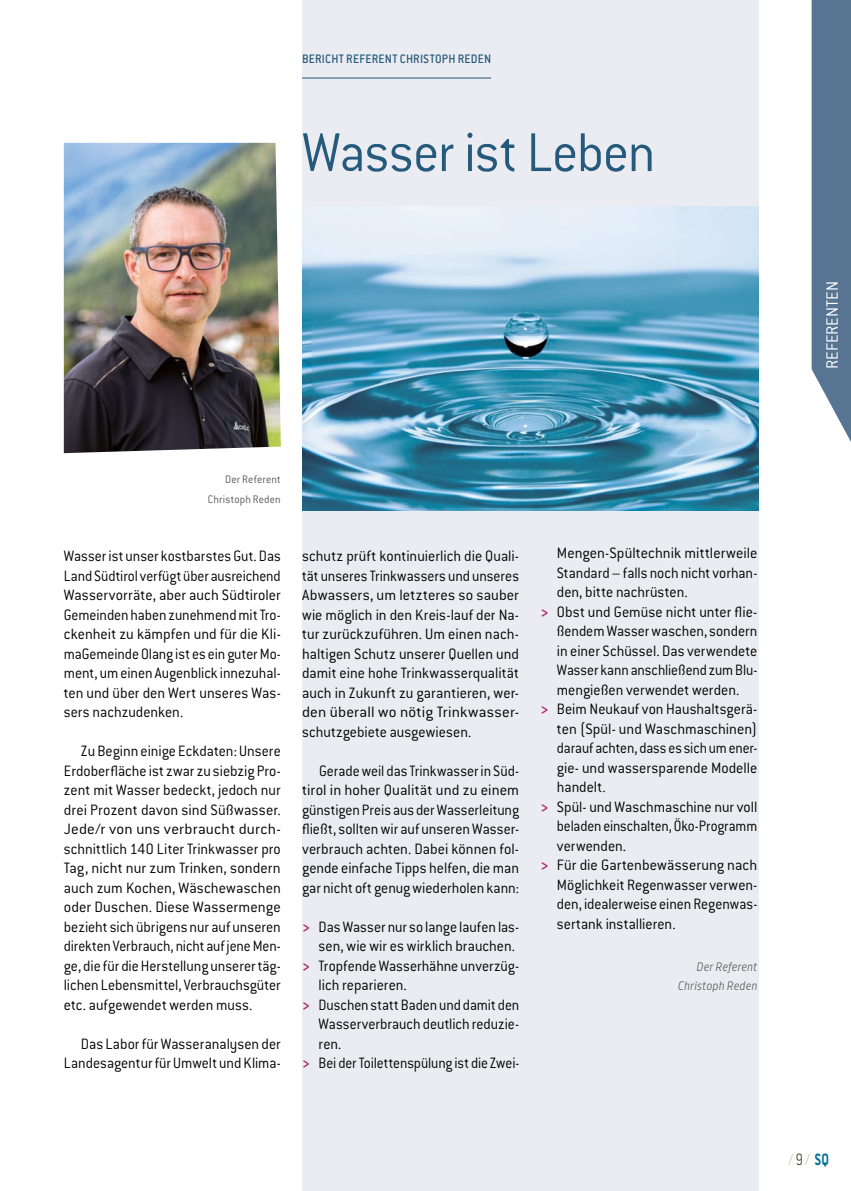
<style>
.page{position:relative;width:851px;height:1191px;background:#fff}
.page>*{position:absolute;margin:0;border:0;box-sizing:border-box;transform-origin:0 0}
.Überschrift_blau{font:300 60px "Conduit ITC Pro";letter-spacing:-.02em;color:#265a7c;scale:.95 1}
.Rubrik_vertikal{font:300 18px "Conduit ITC Pro";color:#fff}
.t1{font:300 18px "Conduit ITC Pro";color:#c6c1b2;scale:.8 1}
.Fliesstext_2019_mit{font:300 16.5px/19.5px "Conduit ITC Pro";color:#000;text-align:justify;scale:.95 1}
.Fliesstext_2019_mit-2{font:300 16.5px/19.5px "Conduit ITC Pro";color:#000;text-align:justify;scale:.96 1}
.Fliesstext_2019_ohne{font:300 16.5px/19.5px "Conduit ITC Pro";color:#000;text-align:justify;scale:.93 1}
.Fliesstext_2019_mit-3{font:300 16.5px/19.5px "Conduit ITC Pro";color:#000;text-align:justify;scale:.93 1}
.Aufzählung_mit_Einzu{font:300 16.5px/19.5px "Conduit ITC Pro";letter-spacing:-.005em;color:#000;text-align:justify;scale:.95 1}
.Aufzählung_mit_Einzu-2{font:300 16.5px/19.5px "Conduit ITC Pro";letter-spacing:-.005em;color:#000;text-align:justify}
.Aufzählung_mit_Einzu-3{font:300 16.5px/19.5px "Conduit ITC Pro";letter-spacing:-.005em;color:#000;text-align:justify;scale:.96 1}
.Aufzählung_mit_Einzu-4{font:300 16.5px/19.5px "Conduit ITC Pro";letter-spacing:-.005em;color:#000;text-align:right;scale:.94 1}
.Aufzählung_mit_Einzu-5{font:300 16.5px/19.5px "Conduit ITC Pro";letter-spacing:-.005em;color:#000;text-align:justify;scale:.92 1}
.Rubrik_ganz_oben{font:500 13.5px "Conduit ITC Pro";letter-spacing:.015em;color:#265a7c;scale:.95 1}
.Didaskalie_2019{font:300 12px "Conduit ITC Pro";letter-spacing:.015em;color:#575756;scale:.95 1}
.Autor{font:italic 300 11.7px "Puffin Display Soft";letter-spacing:.02em;color:#575756;scale:.95 1}
.s1{font-weight:700;color:#ab3676}
.s2{color:#445231}
.s3{font-weight:700;color:#006f93}
</style>
<div class="page">
<div style="left:302px;top:0;width:456px;height:1191px;background:#ebecf1"></div>
<svg style="left:811px;top:0;width:39px;height:440px;background:#66819c"></svg>
<hr style="left:302px;top:78px;width:189px;height:1px;background:#265a7c">
<img style="left:64px;top:143px;width:217px;height:310px">
<img style="left:302px;top:206px;width:456px;height:305px">
<p class="Rubrik_ganz_oben" style="left:302px;top:51px;width:200px">BERICHT REFERENT CHRISTOPH REDEN</p>
<p class="Überschrift_blau" style="left:302px;top:120px;width:373px">Wasser ist Leben</p>
<p class="Rubrik_vertikal" style="left:822px;top:369px;width:89px;rotate:-90deg">REFERENTEN</p>
<p class="Didaskalie_2019" style="left:225px;top:473px;width:60px">Der Referent</p>
<p class="Didaskalie_2019" style="left:208px;top:492px;width:78px">Christoph Reden</p>
<p class="Fliesstext_2019_ohne" style="left:64px;top:546px;width:235px">Wasser ist unser kostbarstes Gut. Das Land Südtirol verfügt über ausreichend Wasservorräte, aber auch Südtiroler Gemeinden haben zunehmend mit Tro&shy;ckenheit zu kämpfen und für die Kli&shy;maGemeinde Olang ist es ein guter Mo&shy;ment, um einen Augenblick innezuhal&shy;ten und über den Wert unseres Was&shy;sers nachzudenken.</p>
<p class="Fliesstext_2019_mit" style="left:64px;top:741px;width:230px;text-indent:17px">Zu Beginn einige Eckdaten: Unsere Erdoberfläche ist zwar zu siebzig Pro&shy;zent mit Wasser bedeckt, jedoch nur drei Prozent davon sind Süßwasser.<br>Jede/r von uns verbraucht durch&shy;schnittlich 140 Liter Trinkwasser pro Tag, nicht nur zum Trinken, sondern auch zum Kochen, Wäschewaschen oder Duschen. Diese Wassermenge bezieht sich übrigens nur auf unseren direkten Verbrauch, nicht auf jene Men&shy;ge, die für die Herstellung unserer täg&shy;lichen Lebensmittel, Verbrauchsgüter etc. aufgewendet werden muss.</p>
<p class="Fliesstext_2019_mit" style="left:64px;top:1034px;width:230px;text-align:right">Das Labor für Wasseranalysen der<br>Landesagentur für Umwelt und Klima-</p>
<p class="Fliesstext_2019_mit-2" style="left:302px;top:546px;width:227px">schutz prüft kontinuierlich die Quali&shy;tät unseres Trinkwassers und unseres Abwassers, um letzteres so sauber wie möglich in den Kreis-lauf der Na&shy;tur zurückzuführen. Um einen nach&shy;haltigen Schutz unserer Quellen und damit eine hohe Trinkwasserqualität auch in Zukunft zu garantieren, wer&shy;den überall wo nötig Trinkwasser&shy;schutzgebiete ausgewiesen.</p>
<p class="Fliesstext_2019_mit-3" style="left:302px;top:761px;width:235px;text-indent:17px">Gerade weil das Trinkwasser in Süd&shy;tirol in hoher Qualität und zu einem günstigen Preis aus der Wasserleitung fließt, sollten wir auf unseren Wasser&shy;verbrauch achten. Dabei können fol&shy;gende einfache Tipps helfen, die man gar nicht oft genug wiederholen kann:</p>
<p class="Aufzählung_mit_Einzu-4" style="left:302px;top:917px;width:232px"><span class="s1">&gt;</span> Das Wasser nur so lange laufen las&shy;sen, wie wir es wirklich brauchen.</p>
<p class="Aufzählung_mit_Einzu-4" style="left:318px;top:956px;width:215px;text-align:left;text-indent:-16px"><span class="s1">&gt;</span> Tropfende Wasserhähne unverzüg&shy;lich reparieren.</p>
<p class="Aufzählung_mit_Einzu-5" style="left:318px;top:995px;width:220px;text-indent:-16px"><span class="s1">&gt;</span> Duschen statt Baden und damit den Wasserverbrauch deutlich reduzie&shy;ren.</p>
<p class="Aufzählung_mit_Einzu-5" style="left:302px;top:1053px;width:238px"><span class="s1">&gt;</span> Bei der Toilettenspülung ist die Zwei-</p>
<p class="Aufzählung_mit_Einzu-2" style="left:556px;top:543px;width:202px">Mengen-Spültechnik mittlerweile Standard – falls noch nicht vorhan&shy;den, bitte nachrüsten.</p>
<p class="Aufzählung_mit_Einzu-3" style="left:556px;top:602px;width:210px;text-indent:-16px"><span class="s1">&gt;</span> Obst und Gemüse nicht unter flie&shy;ßendem Wasser waschen, sondern in einer Schüssel. Das verwendete Wasser kann anschließend zum Blu&shy;mengießen verwendet werden.</p>
<p class="Aufzählung_mit_Einzu" style="left:556px;top:699px;width:212px;text-indent:-16px"><span class="s1">&gt;</span> Beim Neukauf von Haushaltsgerä&shy;ten (Spül- und Waschmaschinen) darauf achten, dass es sich um ener&shy;gie- und wassersparende Modelle handelt.</p>
<p class="Aufzählung_mit_Einzu" style="left:556px;top:797px;width:212px;text-indent:-16px"><span class="s1">&gt;</span> Spül- und Waschmaschine nur voll beladen einschalten, Öko-Programm verwenden.</p>
<p class="Aufzählung_mit_Einzu-2" style="left:556px;top:855px;width:202px;text-indent:-16px"><span class="s1">&gt;</span> Für die Gartenbewässerung nach Möglichkeit Regenwasser verwen&shy;den, idealerweise einen Regenwas&shy;sertank installieren.</p>
<p class="Autor" style="left:696px;top:960px;width:66px">Der Referent</p>
<p class="Autor" style="left:677px;top:979px;width:85px">Christoph Reden</p>
<p class="t1" style="left:788px;top:1149px;width:52px">/ <span class="s2">9</span> / <span class="s3">SQ</span></p>
</div>
